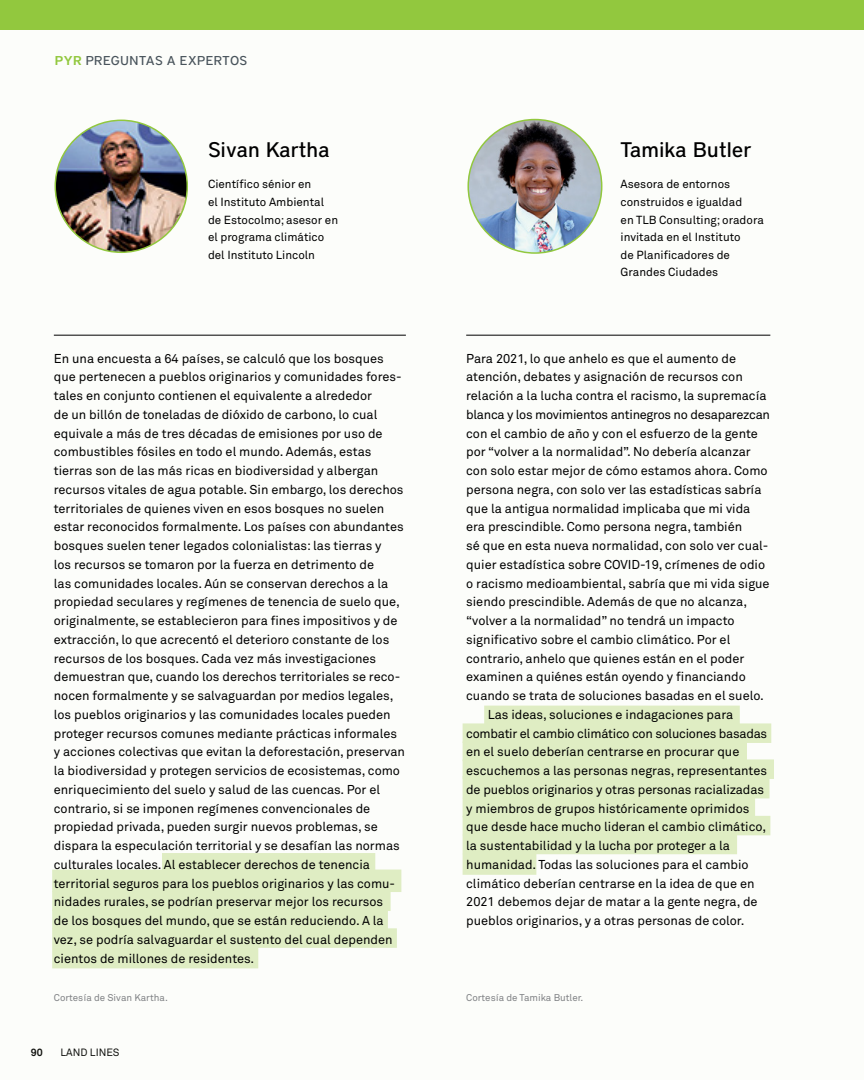
<style>
.page{position:relative;width:864px;height:1080px;background:#fcfdfa}
.page>*{position:absolute;margin:0;border:0;box-sizing:border-box;transform-origin:0 0}
.t1{font:500 21px "District";color:#000}
.t2{font:12.75px/18.8px "Akkurat Pro";color:#000}
.t3{font:12.75px "Akkurat Pro";letter-spacing:-.02em;color:#000}
.t4{font:500 12.75px "District";letter-spacing:.045em;color:#48535b}
.t5{font:11.7px/17.5px "Akkurat Pro";color:#000}
.t6{font:10.5px "Akkurat Pro";color:#000}
.t7{font:700 10.5px "Akkurat Pro";color:#000}
.t8{font:9.75px "Akkurat Pro";color:#808285}
.s1{font-weight:600;color:#92c83e}
</style>
<div class="page">
<img style="left:468px;top:120px;width:134px;height:133px;border-radius:67px">
<img style="left:55px;top:120px;width:132px;height:132px;border-radius:66px">
<div style="left:0;top:0;width:864px;height:30px;background:#92c83e"></div>
<div style="left:162px;top:853px;width:213px;height:20px;background:#dfedc3"></div>
<div style="left:52px;top:870px;width:349px;height:22px;background:#dfedc3"></div>
<div style="left:52px;top:909px;width:336px;height:20px;background:#dfedc3"></div>
<div style="left:52px;top:891px;width:339px;height:20px;background:#dfedc3"></div>
<div style="left:52px;top:928px;width:345px;height:20px;background:#dfedc3"></div>
<div style="left:52px;top:947px;width:206px;height:21px;background:#dfedc3"></div>
<div style="left:463px;top:723px;width:308px;height:20px;background:#dfedc3"></div>
<div style="left:484px;top:706px;width:256px;height:19px;background:#dfedc3"></div>
<div style="left:463px;top:759px;width:311px;height:20px;background:#dfedc3"></div>
<div style="left:463px;top:742px;width:284px;height:19px;background:#dfedc3"></div>
<div style="left:463px;top:776px;width:307px;height:22px;background:#dfedc3"></div>
<div style="left:463px;top:816px;width:307px;height:19px;background:#dfedc3"></div>
<div style="left:463px;top:798px;width:292px;height:19px;background:#dfedc3"></div>
<div style="left:463px;top:835px;width:274px;height:19px;background:#dfedc3"></div>
<div style="left:463px;top:854px;width:73px;height:21px;background:#dfedc3"></div>
<hr style="left:466px;top:335px;width:304px;height:1px;background:#000">
<hr style="left:54px;top:335px;width:352px;height:1px;background:#000">
<p class="t4" style="left:55px;top:53px;width:194px"><span class="s1">PYR</span> PREGUNTAS A EXPERTOS</p>
<h1 class="t1" style="left:208px;top:137px;width:123px">Sivan Kartha</h1>
<p class="t5" style="left:208px;top:176px;width:132px">Científico sénior en<br>el Instituto Ambiental de Estocolmo; asesor en el programa climático del Instituto Lincoln</p>
<p class="t2" style="left:54px;top:349px;width:353px">En una encuesta a 64 países, se calculó que los bosques que pertenecen a pueblos originarios y comunidades fores&shy;tales en conjunto contienen el equivalente a alrededor<br>de un billón de toneladas de dióxido de carbono, lo cual equivale a más de tres décadas de emisiones por uso de combustibles fósiles en todo el mundo. Además, estas tierras son de las más ricas en biodiversidad y albergan recursos vitales de agua potable. Sin embargo, los derechos territoriales de quienes viven en esos bosques no suelen estar reconocidos formalmente. Los países con abundantes bosques suelen tener legados colonialistas: las tierras y<br>los recursos se tomaron por la fuerza en detrimento de<br>las comunidades locales. Aún se conservan derechos a la propiedad seculares y regímenes de tenencia de suelo que, originalmente, se establecieron para fines impositivos y de extracción, lo que acrecentó el deterioro constante de los recursos de los bosques. Cada vez más investigaciones demuestran que, cuando los derechos territoriales se reco&shy;nocen formalmente y se salvaguardan por medios legales, los pueblos originarios y las comunidades locales pueden proteger recursos comunes mediante prácticas informales y acciones colectivas que evitan la deforestación, preservan la biodiversidad y protegen servicios de ecosistemas, como enriquecimiento del suelo y salud de las cuencas. Por el contrario, si se imponen regímenes convencionales de propiedad privada, pueden surgir nuevos problemas, se dispara la especulación territorial y se desafían las normas culturales locales. Al establecer derechos de tenencia territorial seguros para los pueblos originarios y las comu&shy;nidades rurales, se podrían preservar mejor los recursos<br>de los bosques del mundo, que se están reduciendo. A la vez, se podría salvaguardar el sustento del cual dependen cientos de millones de residentes.</p>
<h1 class="t1" style="left:621px;top:137px;width:132px">Tamika Butler</h1>
<p class="t5" style="left:621px;top:176px;width:145px">Asesora de entornos construidos e igualdad<br>en TLB Consulting; oradora invitada en el Instituto<br>de Planificadores de<br>Grandes Ciudades</p>
<p class="t2" style="left:466px;top:349px;width:271px">Para 2021, lo que anhelo es que el aumento de</p>
<p class="t2" style="left:466px;top:368px;width:278px">atención, debates y asignación de recursos con</p>
<p class="t2" style="left:466px;top:387px;width:302px">relación a la lucha contra el racismo, la supremacía</p>
<p class="t3" style="left:466px;top:407px;width:305px">blanca y los movimientos antinegros no desaparezcan</p>
<p class="t2" style="left:466px;top:424px;width:293px">con el cambio de año y con el esfuerzo de la gente</p>
<p class="t2" style="left:466px;top:443px;width:286px">por “volver a la normalidad”. No debería alcanzar</p>
<p class="t2" style="left:466px;top:462px;width:303px">con solo estar mejor de cómo estamos ahora. Como</p>
<p class="t2" style="left:466px;top:480px;width:297px">persona negra, con solo ver las estadísticas sabría</p>
<p class="t2" style="left:466px;top:499px;width:286px">que la antigua normalidad implicaba que mi vida</p>
<p class="t2" style="left:466px;top:518px;width:278px">era prescindible. Como persona negra, también</p>
<p class="t2" style="left:466px;top:537px;width:304px">sé que en esta nueva normalidad, con solo ver cual-</p>
<p class="t2" style="left:466px;top:555px;width:301px">quier estadística sobre COVID-19, crímenes de odio</p>
<p class="t2" style="left:466px;top:574px;width:305px">o racismo medioambiental, sabría que mi vida sigue</p>
<p class="t2" style="left:466px;top:593px;width:283px">siendo prescindible. Además de que no alcanza,</p>
<p class="t2" style="left:466px;top:612px;width:270px">“volver a la normalidad” no tendrá un impacto</p>
<p class="t2" style="left:466px;top:630px;width:266px">significativo sobre el cambio climático. Por el</p>
<p class="t2" style="left:466px;top:649px;width:280px">contrario, anhelo que quienes están en el poder</p>
<p class="t2" style="left:466px;top:668px;width:281px">examinen a quiénes están oyendo y financiando</p>
<p class="t2" style="left:466px;top:687px;width:299px">cuando se trata de soluciones basadas en el suelo.</p>
<p class="t2" style="left:488px;top:705px;width:247px">Las ideas, soluciones e indagaciones para</p>
<p class="t3" style="left:466px;top:726px;width:303px">combatir el cambio climático con soluciones basadas</p>
<p class="t2" style="left:466px;top:743px;width:275px">en el suelo deberían centrarse en procurar que</p>
<p class="t2" style="left:466px;top:762px;width:302px">escuchemos a las personas negras, representantes</p>
<p class="t2" style="left:466px;top:780px;width:299px">de pueblos originarios y otras personas racializadas</p>
<p class="t2" style="left:466px;top:799px;width:285px">y miembros de grupos históricamente oprimidos</p>
<p class="t2" style="left:466px;top:818px;width:301px">que desde hace mucho lideran el cambio climático,</p>
<p class="t2" style="left:466px;top:837px;width:265px">la sustentabilidad y la lucha por proteger a la</p>
<p class="t2" style="left:466px;top:855px;width:284px">humanidad. Todas las soluciones para el cambio</p>
<p class="t2" style="left:466px;top:874px;width:290px">climático deberían centrarse en la idea de que en</p>
<p class="t2" style="left:466px;top:893px;width:293px">2021 debemos dejar de matar a la gente negra, de</p>
<p class="t2" style="left:466px;top:912px;width:280px">pueblos originarios, y a otras personas de color.</p>
<p class="t8" style="left:54px;top:991px;width:116px">Cortesía de Sivan Kartha.</p>
<p class="t8" style="left:466px;top:991px;width:119px">Cortesía de Tamika Butler.</p>
<p class="t7" style="left:31px;top:1046px;width:13px">90</p>
<p class="t6" style="left:60px;top:1047px;width:61px">LAND LINES</p>
</div>
